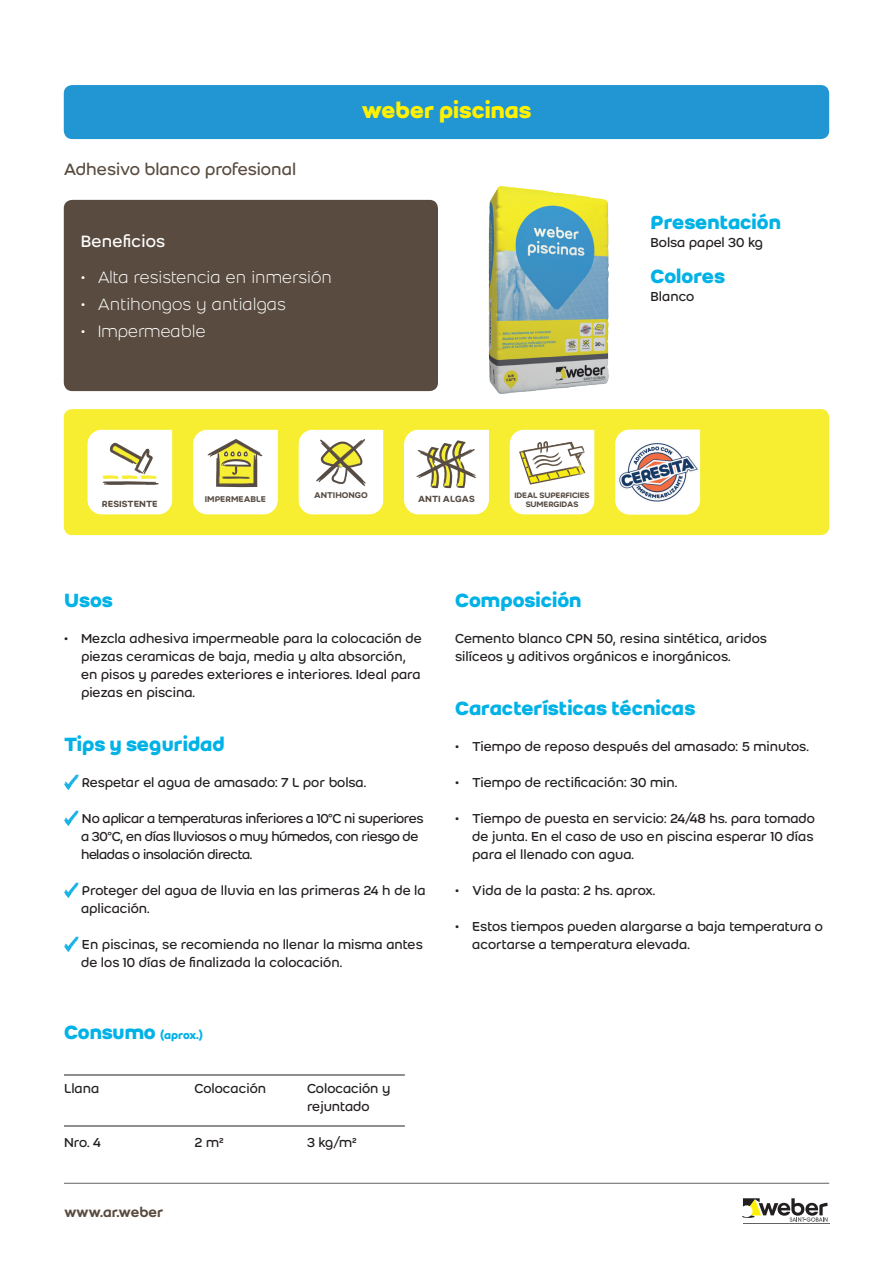
<style>
.page{position:relative;width:893px;height:1263px;background:#fff}
.page>*{position:absolute;margin:0;border:0;box-sizing:border-box;transform-origin:0 0}
.Nombre_producto-Gran{font:700 24px "Weber";color:#fff101}
.Categoría-FP{font:700 21px "Weber";color:#00b2e6}
.Categoría-Proyecto{font:700 21px "Weber";color:#00b2e6}
.t1{font:300 18px "Weber";color:#fff}
.Bajada-Apertura_2{font:18px "Weber";color:#594b3f}
.Bajada-Apertura_2-2{font:18px "Weber";letter-spacing:.01em;color:#fff}
.t2{font:500 15px "Weber";color:#594b3f}
.Bullet_-_Con_viñeta{font:14.25px/18px "Weber";color:#231f20}
.Bullet_-_Con_viñeta-2{font:14.25px/18px "Weber";letter-spacing:-.03em;color:#231f20}
.Categoría-FP-2{font:14.25px/18px "Weber";color:#231f20}
.Texto_base{font:14.25px/18px "Weber";color:#231f20}
.Categoría-Proyecto-2{font:14.25px "Weber";color:#231f20}
.Categoría-FP-3{font:700 12px "Weber";letter-spacing:-.015em;color:#00b2e6}
.t3{font:500 9.75px "Weber";color:#574c43}
.t4{font:500 9.15px "Weber";color:#574c43}
.t5{font:500 8.7px "Weber";letter-spacing:-.015em;color:#574c43}
.s1{font-size:21px}
</style>
<div class="page">
<svg style="left:64px;top:774px;width:14px;height:16px"></svg>
<svg style="left:64px;top:810px;width:14px;height:16px"></svg>
<svg style="left:64px;top:882px;width:14px;height:16px"></svg>
<svg style="left:64px;top:936px;width:14px;height:16px"></svg>
<hr style="left:64px;top:1075px;width:341px;height:1px;background:#231f20">
<hr style="left:64px;top:1126px;width:341px;height:1px;background:#231f20">
<hr style="left:743px;top:1223px;width:86px;height:1px;background:#636366">
<svg style="left:742px;top:1198px;width:86px;height:24px"></svg>
<hr style="left:64px;top:1183px;width:765px;height:1px;background:#636366">
<div style="left:64px;top:200px;width:374px;height:191px;background:#594b3f;border-radius:9px"></div>
<img style="left:488px;top:186px;width:121px;height:208px">
<div style="left:64px;top:409px;width:765px;height:126px;background:#f7ee32;border-radius:9px"></div>
<div style="left:64px;top:85px;width:765px;height:54px;background:#2296d3;border-radius:9px"></div>
<svg style="left:404px;top:430px;width:85px;height:85px"></svg>
<svg style="left:509px;top:430px;width:86px;height:85px"></svg>
<img style="left:615px;top:430px;width:85px;height:85px">
<svg style="left:87px;top:430px;width:85px;height:85px"></svg>
<svg style="left:193px;top:430px;width:85px;height:85px"></svg>
<svg style="left:298px;top:430px;width:85px;height:85px"></svg>
<p class="Bajada-Apertura_2" style="left:64px;top:159px;width:234px">Adhesivo blanco profesional</p>
<p class="Bajada-Apertura_2-2" style="left:81px;top:231px;width:86px">Beneficios</p>
<p class="t1" style="left:81px;top:267px;width:253px">• Alta resistencia en inmersión</p>
<p class="t1" style="left:81px;top:294px;width:207px">• Antihongos y antialgas</p>
<p class="t1" style="left:81px;top:321px;width:126px">• Impermeable</p>
<p class="Nombre_producto-Gran" style="left:362px;top:95px;width:171px">weber piscinas</p>
<p class="t4" style="left:314px;top:490px;width:55px">ANTIHONGO</p>
<p class="t5" style="left:514px;top:490px;width:77px">IDEAL SUPERFICIES</p>
<p class="t3" style="left:418px;top:493px;width:58px">ANTI ALGAS</p>
<p class="t4" style="left:205px;top:493px;width:63px">IMPERMEABLE</p>
<p class="t3" style="left:102px;top:498px;width:57px">RESISTENTE</p>
<p class="t5" style="left:526px;top:499px;width:54px">SUMERGIDAS</p>
<p class="Categoría-Proyecto" style="left:651px;top:210px;width:132px">Presentación</p>
<p class="Categoría-Proyecto-2" style="left:651px;top:234px;width:114px">Bolsa papel 30 kg</p>
<p class="Categoría-Proyecto" style="left:651px;top:264px;width:76px">Colores</p>
<p class="Categoría-Proyecto-2" style="left:651px;top:288px;width:45px">Blanco</p>
<p class="Categoría-FP" style="left:64px;top:588px;width:50px">Usos</p>
<p class="Bullet_-_Con_viñeta" style="left:81px;top:629px;width:342px;text-indent:-17px">• Mezcla adhesiva impermeable para la colocación de piezas ceramicas de baja, media y alta absorción, en pisos y paredes exteriores e interiores. Ideal para piezas en piscina.</p>
<p class="Categoría-FP" style="left:64px;top:732px;width:162px">Tips y seguridad</p>
<p class="Bullet_-_Con_viñeta" style="left:82px;top:773px;width:286px">Respetar el agua de amasado: 7 L por bolsa.</p>
<p class="Bullet_-_Con_viñeta-2" style="left:81px;top:809px;width:344px">No aplicar a temperaturas inferiores a 10°C ni superiores a 30°C, en días lluviosos o muy húmedos, con riesgo de heladas o insolación directa.</p>
<p class="Bullet_-_Con_viñeta" style="left:81px;top:881px;width:346px">Proteger del agua de lluvia en las primeras 24 h de la aplicación.</p>
<p class="Bullet_-_Con_viñeta" style="left:81px;top:935px;width:343px">En piscinas, se recomienda no llenar la misma antes de los 10 días de finalizada la colocación.</p>
<p class="Categoría-FP-3" style="left:64px;top:1028px;width:141px"><span class="s1">Consumo</span> (aprox.)</p>
<p class="Texto_base" style="left:64px;top:1079px;width:37px">Llana</p>
<p class="Texto_base" style="left:195px;top:1079px;width:73px">Colocación</p>
<p class="Texto_base" style="left:307px;top:1079px;width:85px">Colocación y rejuntado</p>
<p class="Texto_base" style="left:64px;top:1133px;width:38px">Nro. 4</p>
<p class="Texto_base" style="left:195px;top:1133px;width:31px">2 m2</p>
<p class="Texto_base" style="left:307px;top:1133px;width:51px">3 kg/m2</p>
<p class="t2" style="left:64px;top:1203px;width:101px">www.ar.weber</p>
<p class="Categoría-FP" style="left:455px;top:588px;width:128px">Composición</p>
<p class="Categoría-FP-2" style="left:455px;top:629px;width:313px">Cemento blanco CPN 50, resina sintética, aridos silíceos y aditivos orgánicos e inorgánicos.</p>
<p class="Categoría-FP" style="left:455px;top:696px;width:242px">Características técnicas</p>
<p class="Bullet_-_Con_viñeta" style="left:455px;top:737px;width:355px">• Tiempo de reposo después del amasado: 5 minutos.</p>
<p class="Bullet_-_Con_viñeta" style="left:455px;top:773px;width:224px">• Tiempo de rectificación: 30 min.</p>
<p class="Bullet_-_Con_viñeta" style="left:472px;top:809px;width:344px;text-align:justify;text-indent:-17px">• Tiempo de puesta en servicio: 24/48 hs. para tomado de junta. En el caso de uso en piscina esperar 10 días para el llenado con agua.</p>
<p class="Bullet_-_Con_viñeta" style="left:455px;top:881px;width:202px">• Vida de la pasta: 2 hs. aprox.</p>
<p class="Bullet_-_Con_viñeta" style="left:472px;top:917px;width:352px;text-indent:-17px">• Estos tiempos pueden alargarse a baja temperatura o acortarse a temperatura elevada.</p>
</div>
